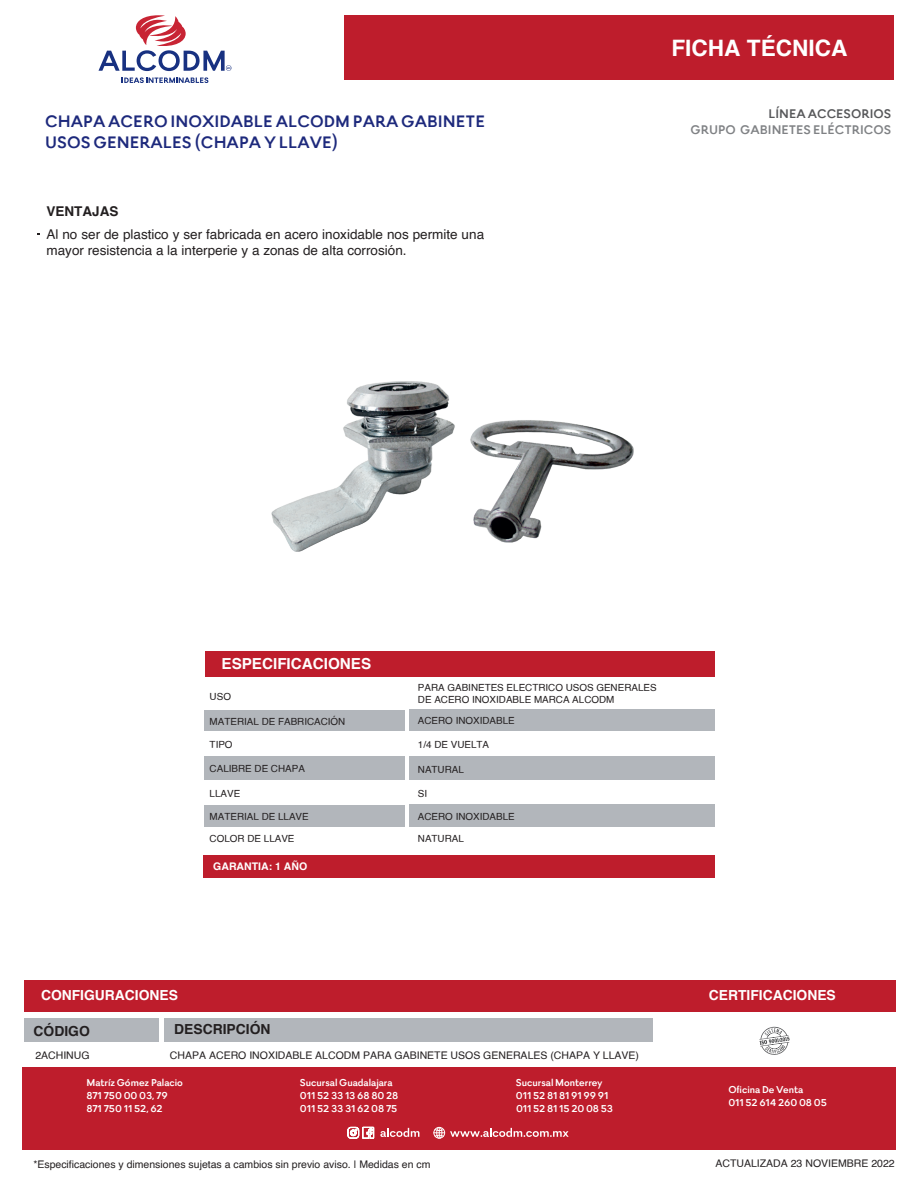
<style>
.page{position:relative;width:918px;height:1188px;background:#fff}
.page>*{position:absolute;margin:0;border:0;box-sizing:border-box;transform-origin:0 0}
.t1{font:700 22.65px "Helvetica";color:#fff}
.t2{font:700 18px/21.6px "Firme";color:#1d297c}
.t3{font:700 15.15px "Helvetica";color:#fff}
.t4{font:700 13.8px "Helvetica";color:#fff}
.t5{font:700 13.8px "Helvetica";color:#231f20}
.t6{font:700 13.65px "Firme";color:#808285}
.t7{font:700 13.65px "Firme";color:#57585a}
.t8{font:13.5px/16.2px "Helvetica";color:#231f20}
.t9{font:700 13.5px "Helvetica";color:#231f20}
.t10{font:700 10.8px/13px "Firme";letter-spacing:-.01em;color:#fff}
.t11{font:10.5px "Helvetica";color:#231f20}
.t12{font:700 10.5px "Helvetica";color:#fff}
.t13{font:9.9px/11.9px "Helvetica";color:#231f20}
</style>
<div class="page">
<svg style="left:99px;top:15px;width:132px;height:56px"></svg>
<svg style="left:122px;top:77px;width:86px;height:6px"></svg>
<div style="left:344px;top:16px;width:549px;height:64px;background:#be1d2c"></div>
<svg style="left:759px;top:1027px;width:31px;height:28px"></svg>
<div style="left:24px;top:1018px;width:134px;height:24px;background:#b2b6bb"></div>
<div style="left:164px;top:1018px;width:489px;height:24px;background:#b2b6bb"></div>
<div style="left:24px;top:981px;width:872px;height:31px;background:#be1d2c"></div>
<div style="left:22px;top:1067px;width:874px;height:82px;background:#be1d2c"></div>
<div style="left:433px;top:1127px;width:12px;height:12px;border:1px solid #fff;border-radius:50%"></div>
<svg style="left:434px;top:1127px;width:135px;height:12px"></svg>
<svg style="left:380px;top:1128px;width:39px;height:9px"></svg>
<svg style="left:347px;top:1127px;width:27px;height:12px"></svg>
<div style="left:204px;top:804px;width:200px;height:22px;background:#b2b6bb"></div>
<div style="left:409px;top:804px;width:305px;height:22px;background:#b2b6bb"></div>
<div style="left:204px;top:709px;width:201px;height:22px;background:#b2b6bb"></div>
<div style="left:204px;top:756px;width:201px;height:24px;background:#b2b6bb"></div>
<div style="left:409px;top:709px;width:305px;height:22px;background:#b2b6bb"></div>
<div style="left:409px;top:756px;width:305px;height:24px;background:#b2b6bb"></div>
<div style="left:205px;top:651px;width:509px;height:25px;background:#be1d2c"></div>
<div style="left:203px;top:855px;width:512px;height:22px;background:#be1d2c"></div>
<img style="left:271px;top:381px;width:363px;height:171px">
<h2 class="t2" style="left:45px;top:110px;width:441px">CHAPA ACERO INOXIDABLE ALCODM PARA GABINETE<br>USOS GENERALES (CHAPA Y LLAVE)</h2>
<h3 class="t9" style="left:47px;top:201px;width:74px">VENTAJAS</h3>
<h3 class="t8" style="left:47px;top:227px;width:439px">Al no ser de plastico y ser fabricada en acero inoxidable nos permite una mayor resistencia a la interperie y a zonas de alta corrosión.</h3>
<h1 class="t1" style="left:671px;top:30px;width:178px">FICHA TÉCNICA</h1>
<h3 class="t7" style="left:769px;top:106px;width:124px">LÍNEA ACCESORIOS</h3>
<h3 class="t6" style="left:691px;top:121px;width:202px">GRUPO GABINETES ELÉCTRICOS</h3>
<h3 class="t3" style="left:222px;top:652px;width:151px">ESPECIFICACIONES</h3>
<p class="t13" style="left:210px;top:691px;width:23px">USO</p>
<p class="t13" style="left:210px;top:716px;width:137px">MATERIAL DE FABRICACIÓN</p>
<p class="t13" style="left:210px;top:739px;width:24px">TIPO</p>
<p class="t13" style="left:210px;top:763px;width:97px">CALIBRE DE CHAPA</p>
<p class="t13" style="left:210px;top:788px;width:32px">LLAVE</p>
<p class="t13" style="left:418px;top:682px;width:240px">PARA GABINETES ELECTRICO USOS GENERALES<br>DE ACERO INOXIDABLE MARCA ALCODM</p>
<p class="t13" style="left:418px;top:715px;width:98px">ACERO INOXIDABLE</p>
<p class="t13" style="left:418px;top:739px;width:73px">1/4 DE VUELTA</p>
<p class="t13" style="left:418px;top:764px;width:47px">NATURAL</p>
<p class="t13" style="left:418px;top:788px;width:11px">SI</p>
<p class="t13" style="left:210px;top:811px;width:101px">MATERIAL DE LLAVE</p>
<p class="t13" style="left:418px;top:811px;width:98px">ACERO INOXIDABLE</p>
<p class="t13" style="left:210px;top:833px;width:86px">COLOR DE LLAVE</p>
<p class="t13" style="left:418px;top:833px;width:47px">NATURAL</p>
<p class="t12" style="left:213px;top:858px;width:95px">GARANTIA: 1 AÑO</p>
<h3 class="t4" style="left:41px;top:984px;width:139px">CONFIGURACIONES</h3>
<h3 class="t4" style="left:709px;top:984px;width:129px">CERTIFICACIONES</h3>
<h3 class="t5" style="left:34px;top:1020px;width:58px">CÓDIGO</h3>
<h3 class="t5" style="left:174px;top:1018px;width:98px">DESCRIPCIÓN</h3>
<p class="t11" style="left:35px;top:1047px;width:56px">2ACHINUG</p>
<p class="t11" style="left:170px;top:1047px;width:471px">CHAPA ACERO INOXIDABLE ALCODM PARA GABINETE USOS GENERALES (CHAPA Y LLAVE)</p>
<p class="t10" style="left:86px;top:1076px;width:98px">Matríz Gómez Palacio<br>871 750 00 03, 79<br>871 750 11 52, 62</p>
<p class="t10" style="left:300px;top:1076px;width:100px">Sucursal Guadalajara<br>011 52 33 13 68 80 28<br>011 52 33 31 62 08 75</p>
<p class="t10" style="left:516px;top:1076px;width:99px">Sucursal Monterrey<br>011 52 81 81 91 99 91<br>011 52 81 15 20 08 53</p>
<p class="t10" style="left:728px;top:1083px;width:100px">Oficina De Venta<br>011 52 614 260 08 05</p>
<p class="t11" style="left:33px;top:1156px;width:399px">*Especificaciones y dimensiones sujetas a cambios sin previo aviso. | Medidas en cm</p>
<p class="t11" style="left:716px;top:1156px;width:181px">ACTUALIZADA 23 NOVIEMBRE 2022</p>
</div>
